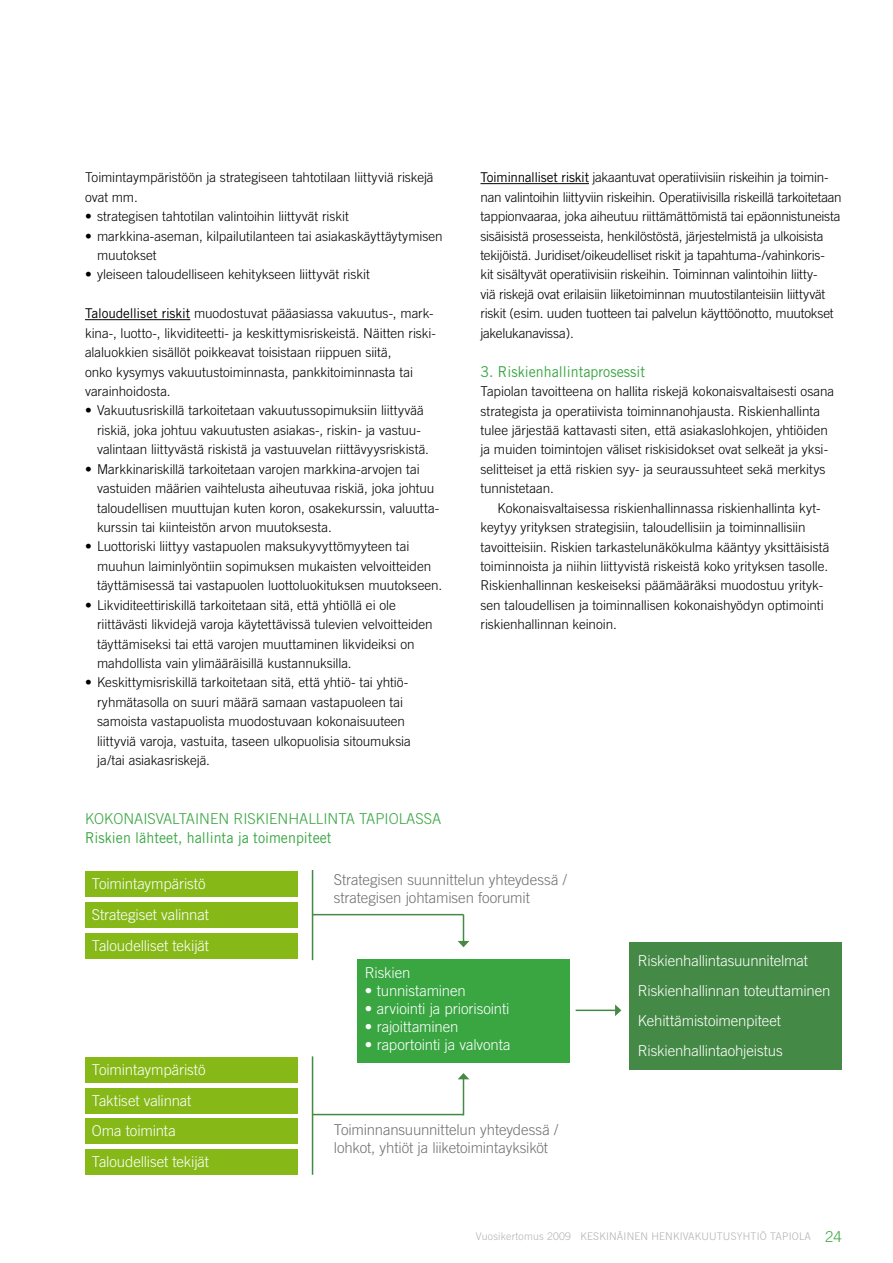
<style>
.page{position:relative;width:893px;height:1263px;background:#fff}
.page>*{position:absolute;margin:0;border:0;box-sizing:border-box;transform-origin:0 0}
.t1{font:300 15px/30px "Trade Gothic";letter-spacing:-.005em;color:#fff}
.t2{font:300 15px/18px "Trade Gothic";letter-spacing:-.01em;color:#707173}
.t3{font:15px "Trade Gothic";color:#39a642;scale:.95 1}
.t4{font:300 15px "Trade Gothic";color:#39a642}
.t5{font:300 13.5px/19.5px "Trade Gothic";color:#000}
.t6{font:300 10.5px "Trade Gothic";letter-spacing:.02em;color:#b1b3b4}
.s1{font-weight:400}
.s2{font-size:15px;color:#39a642}
</style>
<div class="page">
<svg style="left:569px;top:963px;width:33px;height:83px"></svg>
<div style="left:629px;top:943px;width:213px;height:127px;background:#448945"></div>
<div style="left:357px;top:959px;width:212px;height:104px;background:#39a642"></div>
<div style="left:85px;top:871px;width:213px;height:26px;background:#86b918"></div>
<div style="left:85px;top:902px;width:213px;height:26px;background:#86b918"></div>
<div style="left:85px;top:933px;width:213px;height:26px;background:#86b918"></div>
<div style="left:85px;top:1057px;width:213px;height:26px;background:#86b918"></div>
<div style="left:85px;top:1087px;width:213px;height:26px;background:#86b918"></div>
<div style="left:85px;top:1118px;width:213px;height:26px;background:#86b918"></div>
<div style="left:85px;top:1149px;width:213px;height:26px;background:#86b918"></div>
<hr style="left:312px;top:870px;width:1px;height:90px;background:#448945">
<hr style="left:312px;top:1056px;width:1px;height:119px;background:#448945">
<hr style="left:313px;top:914px;width:150px;height:1px;background:#448945">
<svg style="left:458px;top:915px;width:11px;height:32px"></svg>
<hr style="left:313px;top:1114px;width:150px;height:1px;background:#448945">
<hr style="left:463px;top:1079px;width:1px;height:36px;background:#448945">
<svg style="left:458px;top:1073px;width:11px;height:6px"></svg>
<hr style="left:576px;top:1009px;width:40px;height:2px;background:#448945">
<svg style="left:615px;top:1004px;width:6px;height:12px"></svg>
<hr style="left:85px;top:319px;width:105px;height:1px;background:#000">
<hr style="left:480px;top:183px;width:109px;height:1px;background:#000">
<p class="t5" style="left:85px;top:168px;width:350px">Toimintaympäristöön ja strategiseen tahtotilaan liittyviä riskejä ovat mm.</p>
<p class="t5" style="left:85px;top:206px;width:265px">• strategisen tahtotilan valintoihin liittyvät riskit</p>
<p class="t5" style="left:97px;top:226px;width:347px;text-indent:-12px">• markkina-aseman, kilpailutilanteen tai asiakaskäyttäytymisen muutokset</p>
<p class="t5" style="left:85px;top:265px;width:286px">• yleiseen taloudelliseen kehitykseen liittyvät riskit</p>
<p class="t5" style="left:85px;top:304px;width:353px"><span class="s1">Taloudelliset riskit</span> muodostuvat pääasiassa vakuutus-, mark&shy;kina-, luotto-, likviditeetti- ja keskittymisriskeistä. Näitten riski&shy;alaluokkien sisällöt poikkeavat toisistaan riippuen siitä,<br>onko kysymys vakuutustoiminnasta, pankkitoiminnasta tai varainhoidosta.</p>
<p class="t5" style="left:97px;top:401px;width:333px;text-indent:-12px">• Vakuutusriskillä tarkoitetaan vakuutussopimuksiin liittyvää riskiä, joka johtuu vakuutusten asiakas-, riskin- ja vastuu&shy;valintaan liittyvästä riskistä ja vastuuvelan riittävyysriskistä.</p>
<p class="t5" style="left:97px;top:459px;width:344px;text-indent:-12px">• Markkinariskillä tarkoitetaan varojen markkina-arvojen tai vastuiden määrien vaihtelusta aiheutuvaa riskiä, joka johtuu taloudellisen muuttujan kuten koron, osakekurssin, valuutta&shy;kurssin tai kiinteistön arvon muutoksesta.</p>
<p class="t5" style="left:97px;top:537px;width:347px;text-indent:-12px">• Luottoriski liittyy vastapuolen maksukyvyttömyyteen tai muuhun laiminlyöntiin sopimuksen mukaisten velvoitteiden täyttämisessä tai vastapuolen luottoluokituksen muutokseen.</p>
<p class="t5" style="left:97px;top:595px;width:337px;text-indent:-12px">• Likviditeettiriskillä tarkoitetaan sitä, että yhtiöllä ei ole riittävästi likvidejä varoja käytettävissä tulevien velvoitteiden täyttämiseksi tai että varojen muuttaminen likvideiksi on mahdollista vain ylimääräisillä kustannuksilla.</p>
<p class="t5" style="left:97px;top:673px;width:315px;text-indent:-12px">• Keskittymisriskillä tarkoitetaan sitä, että yhtiö- tai yhtiö&shy;ryhmätasolla on suuri määrä samaan vastapuoleen tai samoista vastapuolista muodostuvaan kokonaisuuteen liittyviä varoja, vastuita, taseen ulkopuolisia sitoumuksia ja/tai asiakasriskejä.</p>
<p class="t4" style="left:85px;top:809px;width:358px">Kokonaisvaltainen r iskienhallinta Tapiolassa</p>
<p class="t3" style="left:85px;top:829px;width:261px">Riskien lähteet, hallinta ja toimenpiteet</p>
<p class="t5" style="left:480px;top:168px;width:363px"><span class="s1">Toiminnalliset riskit</span> jakaantuvat operatiivisiin riskeihin ja toimin&shy;nan valintoihin liittyviin riskeihin. Operatiivisilla riskeillä tarkoitetaan tappionvaaraa, joka aiheutuu riittämättömistä tai epäonnistuneista sisäisistä prosesseista, henkilöstöstä, järjestelmistä ja ulkoisista tekijöistä. Juridiset/oikeudelliset riskit ja tapahtuma-/vahinkoris-<br>kit sisältyvät operatiivisiin riskeihin. Toiminnan valintoihin liitty-<br>viä riskejä ovat erilaisiin liiketoiminnan muutostilanteisiin liittyvät riskit (esim. uuden tuotteen tai palvelun käyttöönotto, muutokset jakelukanavissa).</p>
<p class="t3" style="left:480px;top:362px;width:175px">3. Riskienhallintaprosessit</p>
<p class="t5" style="left:480px;top:381px;width:355px">Tapiolan tavoitteena on hallita riskejä kokonaisvaltaisesti osana strategista ja operatiivista toiminnanohjausta. Riskienhallinta tulee järjestää kattavasti siten, että asiakaslohkojen, yhtiöiden ja muiden toimintojen väliset riskisidokset ovat selkeät ja yksi&shy;selitteiset ja että riskien syy- ja seuraussuhteet sekä merkitys tunnistetaan.</p>
<p class="t5" style="left:480px;top:498px;width:351px;text-indent:17px">Kokonaisvaltaisessa riskienhallinnassa riskienhallinta kyt&shy;keytyy yrityksen strategisiin, taloudellisiin ja toiminnallisiin tavoitteisiin. Riskien tarkastelunäkökulma kääntyy yksittäisistä toiminnoista ja niihin liittyvistä riskeistä koko yrityksen tasolle.<br>Riskienhallinnan keskeiseksi päämääräksi muodostuu yrityk&shy;sen taloudellisen ja toiminnallisen kokonaishyödyn optimointi riskienhallinnan keinoin.</p>
<p class="t1" style="left:92px;top:869px;width:115px">Toimintaympäristö</p>
<p class="t1" style="left:92px;top:899px;width:119px;line-height:30.9px">Strategiset valinnat<br>Taloudelliset tekijät</p>
<p class="t1" style="left:92px;top:1054px;width:119px;line-height:30.6px">Toimintaympäristö<br>Taktiset valinnat<br>Oma toiminta<br>Taloudelliset tekijät</p>
<p class="t2" style="left:334px;top:870px;width:235px">Strategisen suunnittelun yhteydessä / strategisen johtamisen foorumit</p>
<p class="t1" style="left:365px;top:957px;width:47px">Riskien</p>
<p class="t1" style="left:365px;top:975px;width:103px">• tunnistaminen</p>
<p class="t1" style="left:365px;top:993px;width:146px">• arviointi ja priorisointi</p>
<p class="t1" style="left:365px;top:1011px;width:95px">• rajoittaminen</p>
<p class="t1" style="left:365px;top:1029px;width:147px">• raportointi ja valvonta</p>
<p class="t2" style="left:334px;top:1120px;width:226px">Toiminnansuunnittelun yhteydessä / lohkot, yhtiöt ja liiketoimintayksiköt</p>
<p class="t1" style="left:638px;top:946px;width:194px">Riskienhallintasuunnitelmat<br>Riskienhallinnan toteuttaminen<br>Kehittämistoimenpiteet<br>Riskienhallintaohjeistus</p>
<p class="t6" style="left:476px;top:1230px;width:368px">Vuosikertomus 2009 Keskinäinen Henkivakuutusyhtiö Tapiola <span class="s2">24</span></p>
</div>
